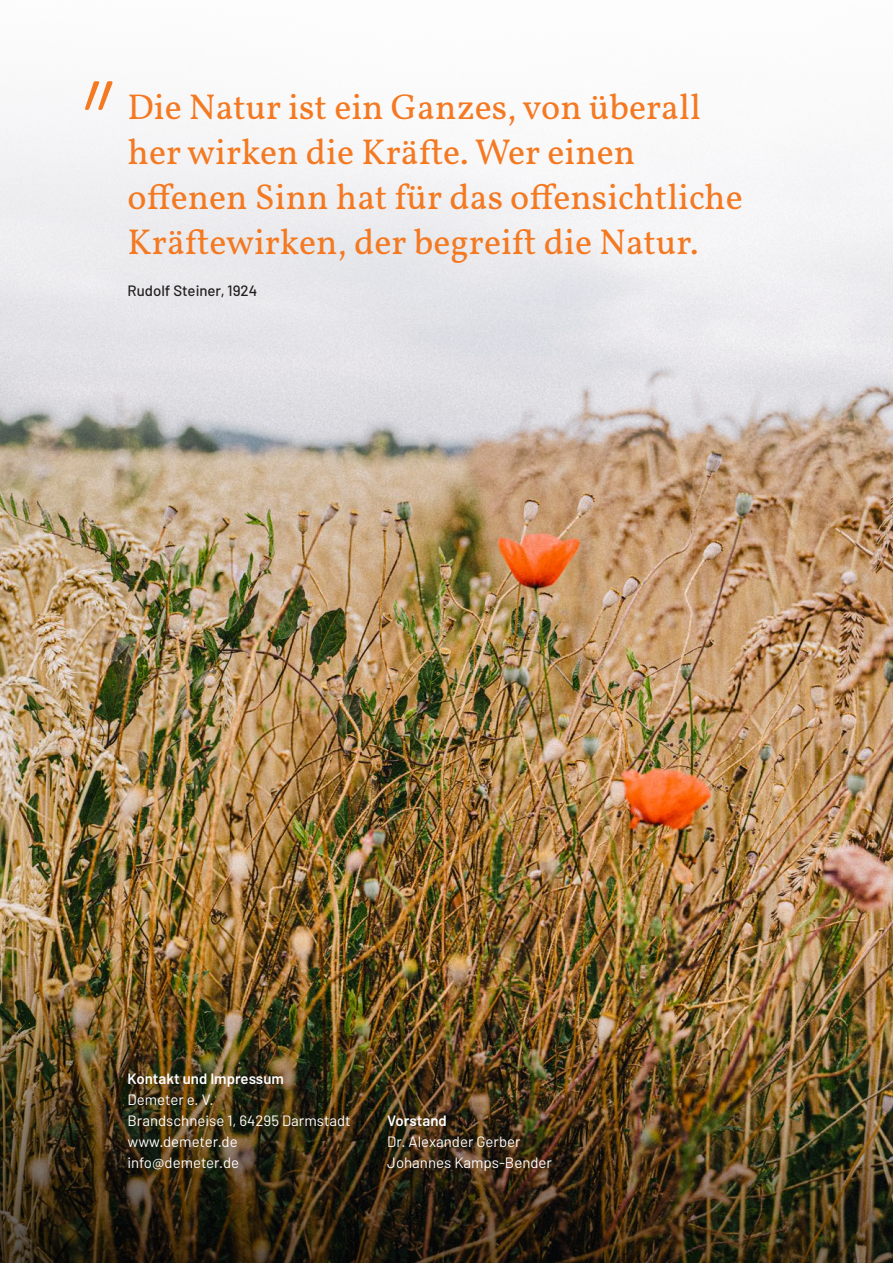
<style>
.page{position:relative;width:893px;height:1263px;background:#fff}
.page>*{position:absolute;margin:0;border:0;box-sizing:border-box;transform-origin:0 0}
.t1{font:36px/45px "Demeter Vollkorn";color:#f47921}
.t2{font:15px/21px "Barlow";color:#fff}
.t3{font:600 15px "Barlow";color:#fff}
.t4{font:500 15px "Barlow";color:#231f20}
</style>
<div class="page">
<img style="left:0;top:114px;width:893px;height:1149px">
<svg style="left:85px;top:81px;width:28px;height:29px"></svg>
<p class="t1" style="left:128px;top:82px;width:617px">Die Natur ist ein Ganzes, von überall her wirken die Kräfte. Wer einen offenen Sinn hat für das offensichtliche Kräftewirken, der begreift die Natur.</p>
<p class="t4" style="left:128px;top:282px;width:131px">Rudolf Steiner, 1924</p>
<p class="t3" style="left:128px;top:1069px;width:158px">Kontakt und Impressum</p>
<p class="t2" style="left:128px;top:1089px;width:225px">Demeter e. V.<br>Brandschneise 1, 64295 Darmstadt www.demeter.de info@demeter.de</p>
<p class="t3" style="left:387px;top:1111px;width:61px">Vorstand</p>
<p class="t2" style="left:387px;top:1131px;width:166px">Dr. Alexander Gerber<br>Johannes Kamps-Bender</p>
</div>
